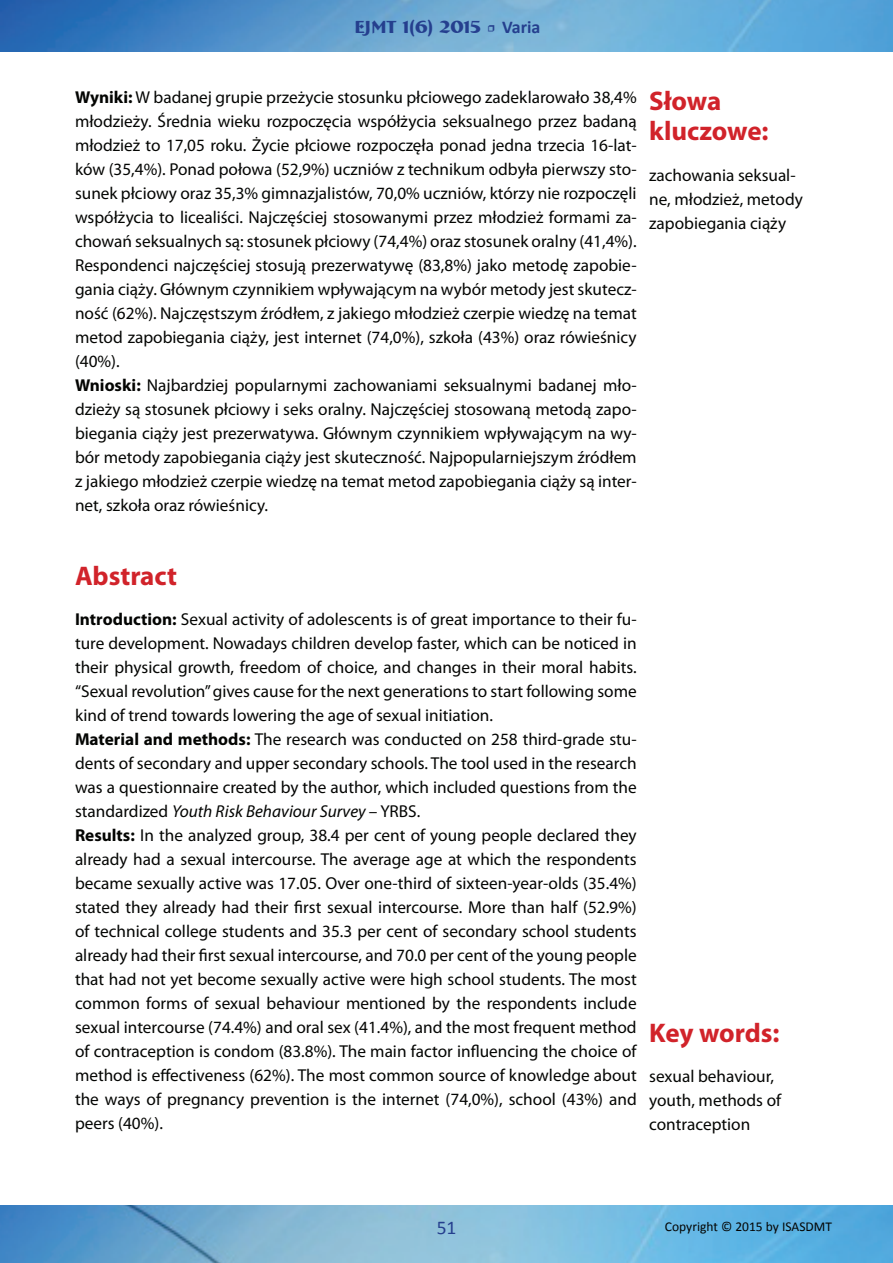
<style>
.page{position:relative;width:893px;height:1263px;background:#fff}
.page>*{position:absolute;margin:0;border:0;box-sizing:border-box;transform-origin:0 0}
.t1{font:700 27px/30px "Myriad Pro";color:#d1232a}
.t2{font:19.5px "Calibri";color:#253f8e}
.t3{font:700 18px "Bremen BT";color:#253f8e}
.t4{font:17.25px/24px "Myriad Pro";color:#040503}
.t5{font:13.5px "Calibri";color:#040503}
.s1{font-family:"Minion Pro";font-weight:400}
.s2{font-family:"Calibri"}
.s3{font-weight:700}
.s4{font-style:italic}
</style>
<div class="page">
<img style="left:0;top:0;width:893px;height:52px">
<img style="left:0;top:1205px;width:893px;height:58px">
<p class="t3" style="left:354px;top:15px;width:188px">EJMT 1(6) 2015 <span class="s1">•</span> <span class="s2">Varia</span></p>
<p class="t4" style="left:75px;top:85px;width:563px"><span class="s3">Wyniki:</span> W badanej grupie przeżycie stosunku płciowego zadeklarowało 38,4% młodzieży. Średnia wieku rozpoczęcia współżycia seksualnego przez badaną młodzież to 17,05 roku. Życie płciowe rozpoczęła ponad jedna trzecia 16-lat&shy;ków (35,4%). Ponad połowa (52,9%) uczniów z technikum odbyła pierwszy sto&shy;sunek płciowy oraz 35,3% gimnazjalistów, 70,0% uczniów, którzy nie rozpoczęli współżycia to licealiści. Najczęściej stosowanymi przez młodzież formami za&shy;chowań seksualnych są: stosunek płciowy (74,4%) oraz stosunek oralny (41,4%).<br>Respondenci najczęściej stosują prezerwatywę (83,8%) jako metodę zapobie&shy;gania ciąży. Głównym czynnikiem wpływającym na wybór metody jest skutecz&shy;ność (62%). Najczęstszym źródłem, z jakiego młodzież czerpie wiedzę na temat metod zapobiegania ciąży, jest internet (74,0%), szkoła (43%) oraz rówieśnicy (40%).<br><span class="s3">Wnioski:</span> Najbardziej popularnymi zachowaniami seksualnymi badanej mło&shy;dzieży są stosunek płciowy i seks oralny. Najczęściej stosowaną metodą zapo&shy;biegania ciąży jest prezerwatywa. Głównym czynnikiem wpływającym na wy&shy;bór metody zapobiegania ciąży jest skuteczność. Najpopularniejszym źródłem z jakiego młodzież czerpie wiedzę na temat metod zapobiegania ciąży są inter&shy;net, szkoła oraz rówieśnicy.</p>
<h1 class="t1" style="left:649px;top:85px;width:121px">Słowa kluczowe:</h1>
<p class="t4" style="left:649px;top:163px;width:155px">zachowania seksual&shy;ne, młodzież, metody zapobiegania ciąży</p>
<h1 class="t1" style="left:75px;top:559px;width:104px">Abstract</h1>
<p class="t4" style="left:75px;top:607px;width:563px"><span class="s3">Introduction:</span> Sexual activity of adolescents is of great importance to their fu&shy;ture development. Nowadays children develop faster, which can be noticed in their physical growth, freedom of choice, and changes in their moral habits. “Sexual revolution” gives cause for the next generations to start following some kind of trend towards lowering the age of sexual initiation.<br><span class="s3">Material and methods:</span> The research was conducted on 258 third-grade stu&shy;dents of secondary and upper secondary schools. The tool used in the research was a questionnaire created by the author, which included questions from the standardized <span class="s4">Youth Risk Behaviour Survey</span> – YRBS.<br><span class="s3">Results:</span> In the analyzed group, 38.4 per cent of young people declared they already had a sexual intercourse. The average age at which the respondents became sexually active was 17.05. Over one-third of sixteen-year-olds (35.4%) stated they already had their first sexual intercourse. More than half (52.9%) of technical college students and 35.3 per cent of secondary school students already had their first sexual intercourse, and 70.0 per cent of the young people that had not yet become sexually active were high school students. The most common forms of sexual behaviour mentioned by the respondents include sexual intercourse (74.4%) and oral sex (41.4%), and the most frequent method of contraception is condom (83.8%). The main factor influencing the choice of method is effectiveness (62%). The most common source of knowledge about the ways of pregnancy prevention is the internet (74,0%), school (43%) and peers (40%).</p>
<h1 class="t1" style="left:649px;top:1017px;width:132px">Key words:</h1>
<p class="t4" style="left:649px;top:1064px;width:133px">sexual behaviour, youth, methods of contraception</p>
<p class="t2" style="left:437px;top:1215px;width:21px">51</p>
<p class="t5" style="left:665px;top:1218px;width:169px">Copyright © 2015 by ISASDMT</p>
</div>
